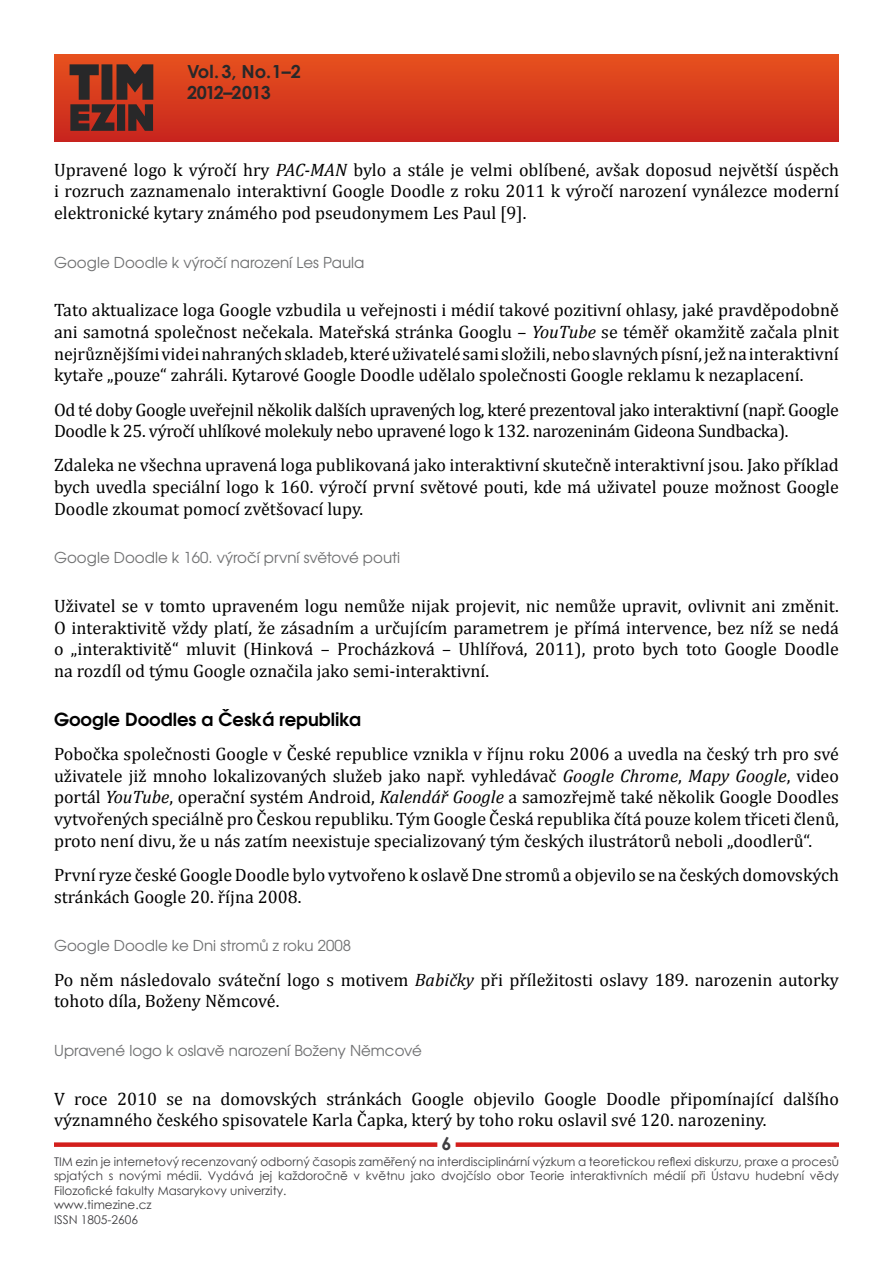
<style>
.page{position:relative;width:893px;height:1263px;background:#fff}
.page>*{position:absolute;margin:0;border:0;box-sizing:border-box;transform-origin:0 0}
.t1{font:18px/21.6px "Cambria";color:#000;text-align:justify}
.t2{font:18px/21.6px "Cambria";letter-spacing:-.02em;color:#000}
.t3{font:700 18px "Te X Gyre Adventor";color:#000}
.t4{font:700 18px/21.6px "Century Gothic";letter-spacing:-.025em;color:#282829}
.t5{font:700 18px "Century Gothic";color:#3e3d40}
.t6{font:15px "Te X Gyre Adventor";color:#707172}
.t7{font:12px/14.4px "Century Gothic";color:#3e3d40}
.s1{font-style:italic}
</style>
<div class="page">
<div style="left:54px;top:1142px;width:383px;height:5px;background:#d31f1c"></div>
<div style="left:456px;top:1142px;width:383px;height:5px;background:#d31f1c"></div>
<div style="left:54px;top:54px;width:785px;height:87px;background:linear-gradient(to bottom,#e8521e,#c8251e)"></div>
<svg style="left:70px;top:64px;width:83px;height:67px;background:#632e25"></svg>
<p class="t4" style="left:187px;top:60px;width:115px">Vol. 3, No.1–2<br>2012–2013</p>
<p class="t1" style="left:54px;top:159px;width:786px">Upravené logo k výročí hry <span class="s1">PAC-MAN</span> bylo a stále je velmi oblíbené, avšak doposud největší úspěch i rozruch zaznamenalo interaktivní Google Doodle z roku 2011 k výročí narození vynálezce moderní elektronické kytary známého pod pseudonymem Les Paul [9].</p>
<p class="t6" style="left:54px;top:250px;width:312px">Google Doodle k výročí narození Les Paula</p>
<p class="t1" style="left:54px;top:299px;width:786px">Tato aktualizace loga Google vzbudila u veřejnosti i médií takové pozitivní ohlasy, jaké pravděpodobně ani samotná společnost nečekala. Mateřská stránka Googlu – <span class="s1">YouTube</span> se téměř okamžitě začala plnit nejrůznějšími videi nahraných skladeb, které uživatelé sami složili, nebo slavných písní, jež na interaktivní kytaře „pouze“ zahráli. Kytarové Google Doodle udělalo společnosti Google reklamu k nezaplacení.</p>
<p class="t2" style="left:54px;top:398px;width:786px">Od té doby Google uveřejnil několik dalších upravených log, které prezentoval jako interaktivní (např. Google<br>Doodle k 25. výročí uhlíkové molekuly nebo upravené logo k 132. narozeninám Gideona Sundbacka).</p>
<p class="t1" style="left:54px;top:454px;width:786px">Zdaleka ne všechna upravená loga publikovaná jako interaktivní skutečně interaktivní jsou. Jako příklad bych uvedla speciální logo k 160. výročí první světové pouti, kde má uživatel pouze možnost Google Doodle zkoumat pomocí zvětšovací lupy.</p>
<p class="t6" style="left:54px;top:546px;width:348px">Google Doodle k 160. výročí první světové pouti</p>
<p class="t1" style="left:54px;top:595px;width:786px">Uživatel se v tomto upraveném logu nemůže nijak projevit, nic nemůže upravit, ovlivnit ani změnit.<br>O interaktivitě vždy platí, že zásadním a určujícím parametrem je přímá intervence, bez níž se nedá o „interaktivitě“ mluvit (Hinková – Procházková – Uhlířová, 2011), proto bych toto Google Doodle na rozdíl od týmu Google označila jako semi-interaktivní.</p>
<p class="t3" style="left:54px;top:703px;width:308px">Google Doodles a Česká republika</p>
<p class="t1" style="left:54px;top:743px;width:786px">Pobočka společnosti Google v České republice vznikla v říjnu roku 2006 a uvedla na český trh pro své uživatele již mnoho lokalizovaných služeb jako např. vyhledávač <span class="s1">Google Chrome</span>, <span class="s1">Mapy Google</span>, video portál <span class="s1">YouTube</span>, operační systém Android, <span class="s1">Kalendář Google</span> a samozřejmě také několik Google Doodles vytvořených speciálně pro Českou republiku. Tým Google Česká republika čítá pouze kolem třiceti členů, proto není divu, že u nás zatím neexistuje specializovaný tým českých ilustrátorů neboli „doodlerů“.</p>
<p class="t1" style="left:54px;top:864px;width:786px">První ryze české Google Doodle bylo vytvořeno k oslavě Dne stromů a objevilo se na českých domovských stránkách Google 20. října 2008.</p>
<p class="t6" style="left:54px;top:934px;width:299px">Google Doodle ke Dni stromů z roku 2008</p>
<p class="t1" style="left:54px;top:968px;width:786px">Po něm následovalo sváteční logo s motivem <span class="s1">Babičky</span> při příležitosti oslavy 189. narozenin autorky tohoto díla, Boženy Němcové.</p>
<p class="t6" style="left:54px;top:1038px;width:369px">Upravené logo k oslavě narození Boženy Němcové</p>
<p class="t1" style="left:54px;top:1088px;width:786px">V roce 2010 se na domovských stránkách Google objevilo Google Doodle připomínající dalšího významného českého spisovatele Karla Čapka, který by toho roku oslavil své 120. narozeniny.</p>
<p class="t5" style="left:441px;top:1130px;width:12px">6</p>
<p class="t7" style="left:54px;top:1154px;width:786px">TIM ezin je internetový recenzovaný odborný časopis zaměřený na interdisciplinární výzkum a teoretickou reflexi diskurzu, praxe a procesů spjatých s novými médii. Vydává jej každoročně v květnu jako dvojčíslo obor Teorie interaktivních médií při Ústavu hudební vědy Filozofické fakulty Masarykovy univerzity.<br>www.timezine.cz<br>ISSN 1805-2606</p>
</div>
